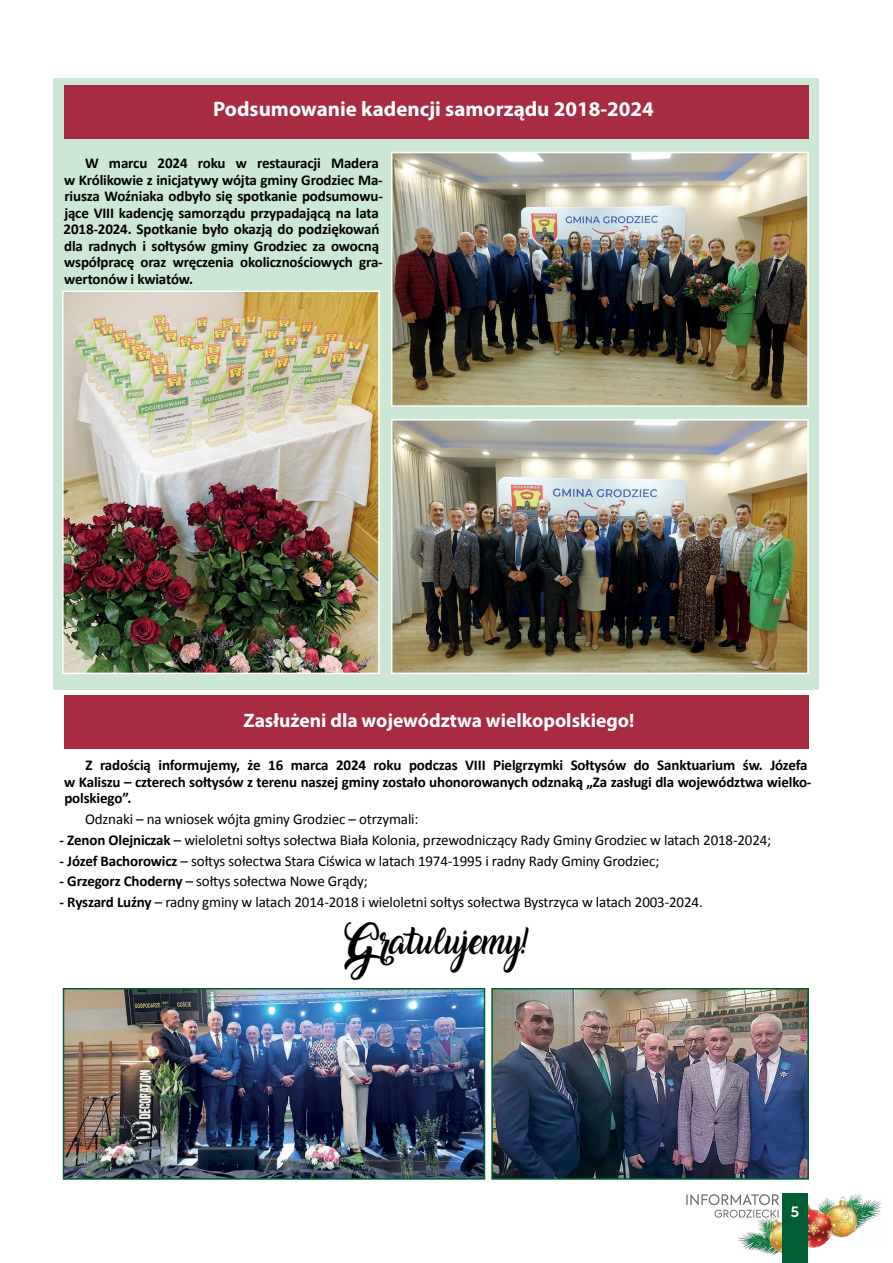
<style>
.page{position:relative;width:893px;height:1263px;background:#fff}
.page>*{position:absolute;margin:0;border:0;box-sizing:border-box;transform-origin:0 0}
.t1{font:24px "Amarillo";letter-spacing:-.01em;color:#000}
.t2{font:700 21px "Myriad Pro";color:#fff}
.t3{font:700 19.5px "Myriad Pro";color:#fff}
.t4{font:700 15px/16.5px "Calibri";letter-spacing:-.01em;color:#000}
.t5{font:15px "Calibri";letter-spacing:-.01em;color:#000}
.t6{font:600 14.25px "Axiforma";color:#fff}
.s1{font-weight:700}
</style>
<div class="page">
<div style="left:53px;top:79px;width:766px;height:611px;background:#cce8d5"></div>
<div style="left:64px;top:86px;width:744px;height:53px;background:#a82b41"></div>
<div style="left:64px;top:695px;width:744px;height:53px;background:#a82b41"></div>
<img style="left:807px;top:1193px;width:74px;height:55px">
<img style="left:738px;top:1218px;width:44px;height:37px">
<div style="left:782px;top:1193px;width:25px;height:70px;background:#005d34"></div>
<img style="left:66px;top:991px;width:416px;height:186px">
<div style="left:63px;top:988px;width:422px;height:192px;border:2px solid #005d34"></div>
<img style="left:494px;top:991px;width:312px;height:186px">
<div style="left:491px;top:988px;width:318px;height:192px;border:2px solid #005d34"></div>
<img style="left:65px;top:294px;width:312px;height:377px">
<div style="left:62px;top:291px;width:318px;height:383px;border:2px solid #fff"></div>
<img style="left:394px;top:422px;width:412px;height:249px">
<div style="left:391px;top:419px;width:418px;height:255px;border:2px solid #fff"></div>
<img style="left:394px;top:155px;width:412px;height:249px">
<div style="left:391px;top:152px;width:418px;height:255px;border:2px solid #fff"></div>
<svg style="left:686px;top:1194px;width:93px;height:24px"></svg>
<h2 class="t2" style="left:213px;top:96px;width:442px">Podsumowanie kadencji samorządu 2018-2024</h2>
<p class="t4" style="left:64px;top:154px;width:321px;text-indent:22px">W marcu 2024 roku w restauracji Madera w Królikowie z inicjatywy wójta gminy Grodziec Ma&shy;riusza Woźniaka odbyło się spotkanie podsumowu&shy;jące VIII kadencję samorządu przypadającą na lata 2018-2024. Spotkanie było okazją do podziękowań dla radnych i sołtysów gminy Grodziec za owocną współpracę oraz wręczenia okolicznościowych gra&shy;wertonów i kwiatów.</p>
<h3 class="t3" style="left:243px;top:707px;width:393px">Zasłużeni dla województwa wielkopolskiego!</h3>
<p class="t4" style="left:64px;top:756px;width:749px;text-indent:21px">Z radością informujemy, że 16 marca 2024 roku podczas VIII Pielgrzymki Sołtysów do Sanktuarium św. Józefa w Kaliszu – czterech sołtysów z terenu naszej gminy zostało uhonorowanych odznaką „Za zasługi dla województwa wielko&shy;polskiego”.</p>
<p class="t5" style="left:85px;top:810px;width:335px">Odznaki – na wniosek wójta gminy Grodziec – otrzymali:</p>
<p class="t5" style="left:60px;top:831px;width:713px"><span class="s1">- Zenon Olejniczak</span> – wieloletni sołtys sołectwa Biała Kolonia, przewodniczący Rady Gminy Grodziec w latach 2018-2024;</p>
<p class="t5" style="left:60px;top:851px;width:601px"><span class="s1">- Józef Bachorowicz</span> – sołtys sołectwa Stara Ciświca w latach 1974-1995 i radny Rady Gminy Grodziec;</p>
<p class="t5" style="left:60px;top:872px;width:310px"><span class="s1">- Grzegorz Choderny</span> – sołtys sołectwa Nowe Grądy;</p>
<p class="t5" style="left:60px;top:893px;width:645px"><span class="s1">- Ryszard Luźny</span> – radny gminy w latach 2014-2018 i wieloletni sołtys sołectwa Bystrzyca w latach 2003-2024.</p>
<h1 class="t1" style="left:346px;top:932px;width:184px">G ratulujemy!</h1>
<p class="t6" style="left:791px;top:1202px;width:10px">5</p>
</div>
